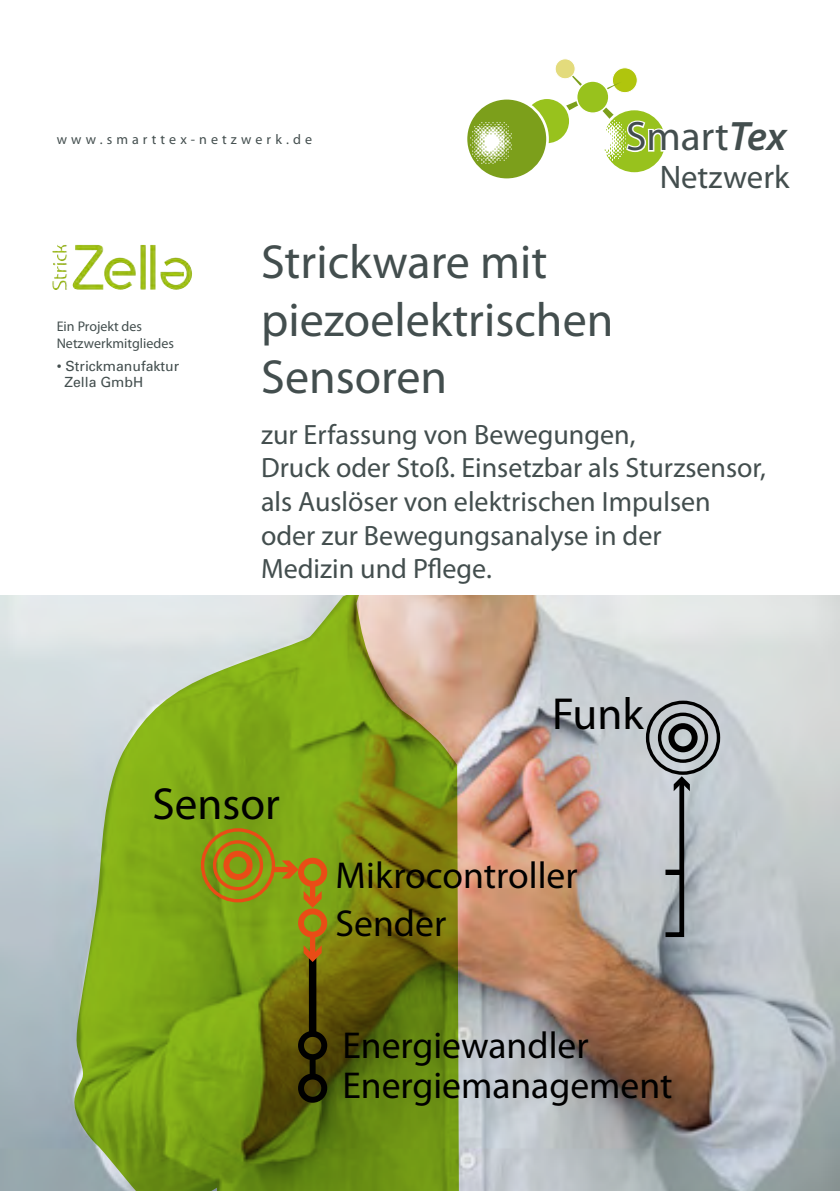
<style>
.page{position:relative;width:840px;height:1191px;background:#fff}
.page>*{position:absolute;margin:0;border:0;box-sizing:border-box;transform-origin:0 0}
.t1{font:48px "Myriad Pro";color:#434e4e}
.t2{font:45px "Myriad Pro";color:#000}
.t3{font:41.2px "Myriad Pro";color:#434e4e}
.t4{font:37.6px/47.4px "Myriad Pro";color:#000}
.t5{font:32.6px "Myriad Pro";color:#434e4e}
.t6{font:28px/33.6px "Myriad Pro";color:#434e4e}
.t7{font:14px "Myriad Pro";color:#434e4e}
.t8{font:14px/16.8px "Univers";color:#434e4e}
.t9{font:14px "Myriad Pro";letter-spacing:.29em;color:#434e4e}
.s1{font-weight:600;font-style:italic}
</style>
<div class="page">
<img style="left:0;top:595px;width:839px;height:596px">
<svg style="left:74px;top:595px;width:384px;height:596px;background:#89a039"></svg>
<div style="left:309px;top:957px;width:7px;height:77px;background:#000"></div>
<div style="left:223px;top:850px;width:29px;height:30px;border:6px solid #e94c16;border-radius:50%"></div>
<div style="left:213px;top:840px;width:50px;height:50px;border:3px solid #e94c16;border-radius:50%"></div>
<div style="left:201px;top:828px;width:74px;height:74px;border:3px solid #e94c16;border-radius:50%"></div>
<div style="left:298px;top:857px;width:29px;height:30px;border:6px solid #e94c16;border-radius:50%"></div>
<div style="left:273px;top:867px;width:19px;height:5px;background:#e94c16"></div>
<svg style="left:281px;top:860px;width:17px;height:18px"></svg>
<div style="left:310px;top:884px;width:5px;height:17px;background:#e94c16"></div>
<svg style="left:303px;top:891px;width:18px;height:16px"></svg>
<div style="left:310px;top:934px;width:5px;height:22px;background:#e94c16"></div>
<svg style="left:303px;top:945px;width:18px;height:17px"></svg>
<div style="left:298px;top:1031px;width:29px;height:29px;border:6px solid #000;border-radius:50%"></div>
<div style="left:309px;top:1057px;width:6px;height:17px;background:#000"></div>
<div style="left:298px;top:1073px;width:29px;height:29px;border:6px solid #000;border-radius:50%"></div>
<svg style="left:660px;top:776px;width:29px;height:163px;background:#93989c"></svg>
<div style="left:668px;top:723px;width:29px;height:29px;border:6px solid #000;border-radius:50%"></div>
<div style="left:657px;top:712px;width:50px;height:51px;border:3px solid #000;border-radius:50%"></div>
<div style="left:645px;top:700px;width:74px;height:75px;border:3px solid #000;border-radius:50%"></div>
<div style="left:665px;top:869px;width:16px;height:6px;background:#000"></div>
<div style="left:298px;top:908px;width:29px;height:29px;border:6px solid #e94c16;border-radius:50%"></div>
<div style="left:601px;top:109px;width:65px;height:65px;background:#98c21d;border-radius:50%"></div>
<img style="left:604px;top:154px;width:21px;height:17px">
<svg style="left:523px;top:98px;width:47px;height:46px"></svg>
<div style="left:522px;top:96px;width:49px;height:50px;border:3px solid #fff;border-radius:50%"></div>
<div style="left:465px;top:98px;width:82px;height:82px;background:#7c9f1b;border-radius:50%"></div>
<div style="left:464px;top:97px;width:84px;height:84px;border:3px solid #fff;border-radius:50%"></div>
<img style="left:464px;top:117px;width:48px;height:57px">
<svg style="left:554px;top:59px;width:112px;height:95px"></svg>
<img style="left:52px;top:244px;width:45px;height:19px">
<p class="t9" style="left:57px;top:131px;width:257px">www.smarttex-netzwerk.de</p>
<p class="t3" style="left:625px;top:111px;width:162px">Smart<span class="s1">Tex</span></p>
<p class="t5" style="left:659px;top:157px;width:131px">Netzwerk</p>
<p class="t7" style="left:57px;top:318px;width:87px">Ein Projekt des</p>
<p class="t7" style="left:57px;top:335px;width:119px">Netzwerkmitgliedes</p>
<p class="t8" style="left:64px;top:357px;width:116px;text-indent:-8px">• Strickmanufaktur<br>Zella GmbH</p>
<p class="t1" style="left:261px;top:232px;width:288px">Strickware mit</p>
<p class="t1" style="left:261px;top:290px;width:353px">piezoelektrischen</p>
<p class="t1" style="left:261px;top:347px;width:187px">Sensoren</p>
<p class="t6" style="left:261px;top:417px;width:506px">zur Erfassung von Bewegungen,<br>Druck oder Stoß. Einsetzbar als Sturzsensor, als Auslöser von elektrischen Impulsen oder zur Bewegungsanalyse in der<br>Medizin und Pflege.</p>
<p class="t2" style="left:552px;top:686px;width:93px">Funk</p>
<p class="t2" style="left:152px;top:776px;width:129px">Sensor</p>
<p class="t4" style="left:335px;top:851px;width:243px">Mikrocontroller<br>Sender</p>
<p class="t4" style="left:342px;top:1021px;width:247px">Energiewandler</p>
<p class="t4" style="left:342px;top:1060px;width:331px">Energiemanagement</p>
</div>
